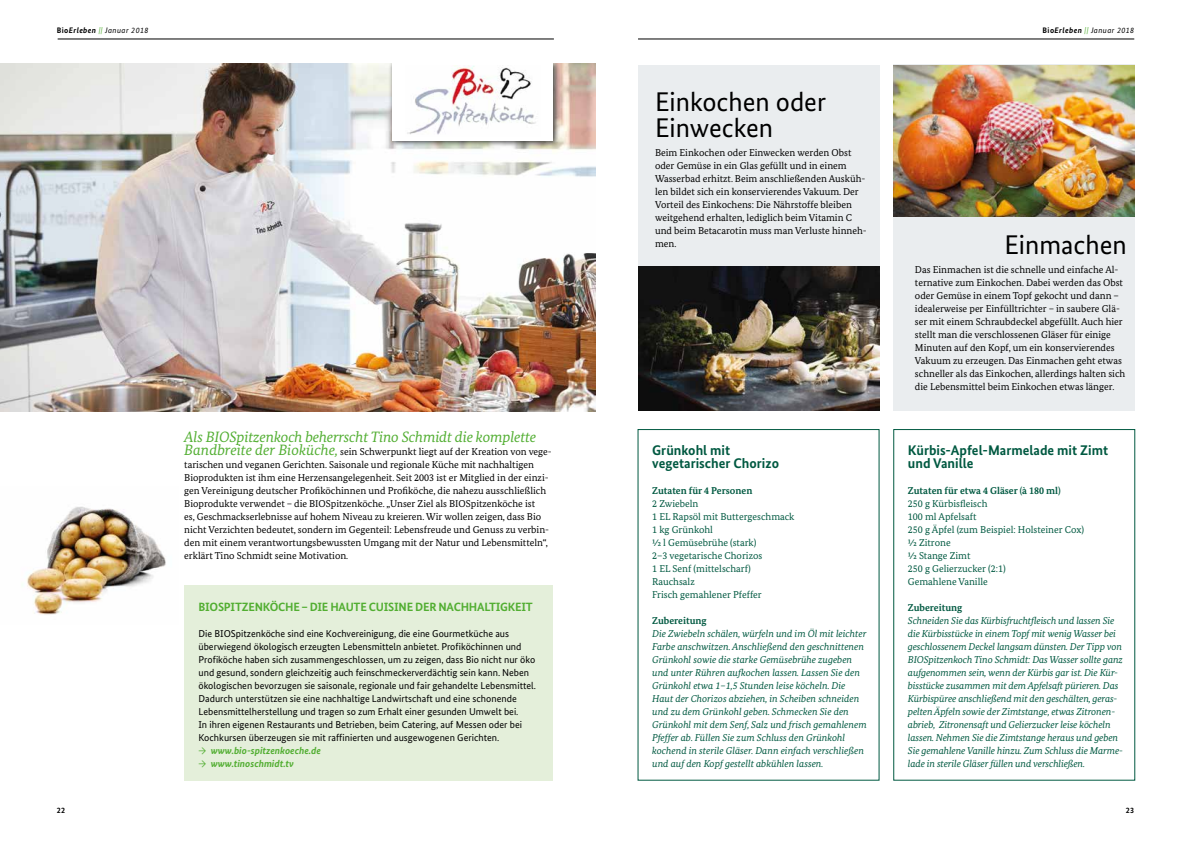
<style>
.page{position:relative;width:1191px;height:842px;background:#fff}
.page>*{position:absolute;margin:0;border:0;box-sizing:border-box;transform-origin:0 0}
.t1{font:27px/26px "Bundes Sans";color:#000}
.t2{font:italic 15px "Bundes Serif";letter-spacing:-.01em;color:#52ae32}
.t3{font:700 14px/13px "Bundes Sans";color:#005941}
.t4{font:700 12px "Bundes Sans";letter-spacing:-.02em;color:#52ae32}
.t5{font:10px/13px "Bundes Serif";color:#000}
.t6{font:italic 10px/13px "Bundes Serif";letter-spacing:-.01em;color:#005941}
.t7{font:10px/13px "Bundes Sans";color:#000}
.t8{font:10px/13px "Bundes Serif";color:#005941}
.t9{font:700 10px "Bundes Serif";color:#005941}
.t10{font:italic 700 10px "Bundes Sans";color:#52ae32}
.t11{font:italic 8px "Bundes Sans";letter-spacing:.05em;color:#000}
.t12{font:700 8px "Bundes Sans";color:#000}
.s1{font-weight:700;font-style:normal}
.s2{font-weight:700}
.s3{color:#52ae32}
.s4{font-style:italic;font-size:15px;color:#52ae32}
.s5{font-weight:400;font-style:normal}
</style>
<div class="page">
<hr style="left:58px;top:39px;width:496px;height:1px;background:#000">
<div style="left:893px;top:65px;width:241px;height:346px;background:#eaedef"></div>
<img style="left:893px;top:65px;width:241px;height:151px">
<img style="left:26px;top:506px;width:140px;height:109px">
<img style="left:0;top:63px;width:595px;height:348px">
<div style="left:184px;top:585px;width:369px;height:195px;background:#e4efda"></div>
<div style="left:638px;top:65px;width:241px;height:345px;background:#eaedef"></div>
<hr style="left:638px;top:39px;width:496px;height:1px;background:#000">
<img style="left:638px;top:266px;width:241px;height:145px">
<div style="left:388px;top:59px;width:172px;height:89px;background:#000;opacity:.75"></div>
<div style="left:392px;top:63px;width:161px;height:78px;background:#fff"></div>
<img style="left:407px;top:65px;width:129px;height:70px">
<div style="left:0;top:51px;width:622px;height:12px;background:#fff"></div>
<p class="t11" style="left:57px;top:25px;width:93px"><span class="s1">Bio</span><span class="s2">Erleben</span> <span class="s3">||</span> Januar 2018</p>
<h2 class="t2" style="left:184px;top:428px;width:353px">Als BIOSpitzenkoch beherrscht Tino Schmidt die komplette</h2>
<p class="t5" style="left:184px;top:445px;width:369px"><span class="s4">Bandbreite der Bioküche,</span> sein Schwerpunkt liegt auf der Kreation von vege&shy;tarischen und veganen Gerichten. Saisonale und regionale Küche mit nachhaltigen Bioprodukten ist ihm eine Herzensangelegenheit. Seit 2003 ist er Mitglied in der einzi&shy;gen Vereinigung deutscher Profiköchinnen und Profiköche, die nahezu ausschließlich Bioprodukte verwendet – die BIOSpitzenköche. „Unser Ziel als BIOSpitzenköche ist<br>es, Geschmackserlebnisse auf hohem Niveau zu kreieren. Wir wollen zeigen, dass Bio nicht Verzichten bedeutet, sondern im Gegenteil: Lebensfreude und Genuss zu verbin&shy;den mit einem verantwortungsbewussten Umgang mit der Natur und Lebensmitteln“, erklärt Tino Schmidt seine Motivation.</p>
<p class="t4" style="left:198px;top:600px;width:336px">BIOSPITZENKÖCHE – DIE HAUTE CUISINE DER NACHHALTIGKEIT</p>
<p class="t7" style="left:198px;top:627px;width:339px">Die BIOSpitzenköche sind eine Kochvereinigung, die eine Gourmetküche aus überwiegend ökologisch erzeugten Lebensmitteln anbietet. Profiköchinnen und Profiköche haben sich zusammengeschlossen, um zu zeigen, dass Bio nicht nur öko und gesund, sondern gleichzeitig auch feinschmeckerverdächtig sein kann. Neben ökologischen bevorzugen sie saisonale, regionale und fair gehandelte Lebensmittel.<br>Dadurch unterstützen sie eine nachhaltige Landwirtschaft und eine schonende Lebensmittelherstellung und tragen so zum Erhalt einer gesunden Umwelt bei.<br>In ihren eigenen Restaurants und Betrieben, beim Catering, auf Messen oder bei Kochkursen überzeugen sie mit raffinierten und ausgewogenen Gerichten.</p>
<p class="t10" style="left:198px;top:744px;width:124px"><span class="s5">→</span> www.bio-spitzenkoeche.de</p>
<p class="t10" style="left:198px;top:757px;width:97px"><span class="s5">→</span> www.tinoschmidt.tv</p>
<h1 class="t1" style="left:655px;top:88px;width:173px">Einkochen oder<br>Einwecken</h1>
<p class="t5" style="left:655px;top:146px;width:213px">Beim Einkochen oder Einwecken werden Obst oder Gemüse in ein Glas gefüllt und in einem Wasserbad erhitzt. Beim anschließenden Ausküh&shy;len bildet sich ein konservierendes Vakuum. Der Vorteil des Einkochens: Die Nährstoffe bleiben weitgehend erhalten, lediglich beim Vitamin C und beim Betacarotin muss man Verluste hinneh&shy;men.</p>
<h3 class="t3" style="left:652px;top:444px;width:128px">Grünkohl mit vegetarischer Chorizo</h3>
<p class="t9" style="left:652px;top:484px;width:102px">Zutaten für 4 Personen</p>
<p class="t8" style="left:652px;top:497px;width:144px">2 Zwiebeln<br>1 EL Rapsöl mit Buttergeschmack<br>1 kg Grünkohl<br>½ l Gemüsebrühe (stark)<br>2–3 vegetarische Chorizos<br>1 EL Senf (mittelscharf)<br>Rauchsalz<br>Frisch gemahlener Pfeffer</p>
<p class="t9" style="left:652px;top:614px;width:56px">Zubereitung</p>
<p class="t6" style="left:652px;top:627px;width:216px">Die Zwiebeln schälen, würfeln und im Öl mit leichter Farbe anschwitzen. Anschließend den geschnittenen Grünkohl sowie die starke Gemüsebrühe zugeben und unter Rühren aufkochen lassen. Lassen Sie den Grünkohl etwa 1–1,5 Stunden leise köcheln. Die Haut der Chorizos abziehen, in Scheiben schneiden und zu dem Grünkohl geben. Schmecken Sie den Grünkohl mit dem Senf, Salz und frisch gemahlenem Pfeffer ab. Füllen Sie zum Schluss den Grünkohl kochend in sterile Gläser. Dann einfach verschließen und auf den Kopf gestellt abkühlen lassen.</p>
<p class="t11" style="left:1042px;top:25px;width:93px"><span class="s1">Bio</span><span class="s2">Erleben</span> <span class="s3">||</span> Januar 2018</p>
<h1 class="t1" style="left:1004px;top:231px;width:124px">Einmachen</h1>
<p class="t5" style="left:915px;top:263px;width:212px">Das Einmachen ist die schnelle und einfache Al&shy;ternative zum Einkochen. Dabei werden das Obst oder Gemüse in einem Topf gekocht und dann – idealerweise per Einfülltrichter – in saubere Glä&shy;ser mit einem Schraubdeckel abgefüllt. Auch hier stellt man die verschlossenen Gläser für einige Minuten auf den Kopf, um ein konservierendes Vakuum zu erzeugen. Das Einmachen geht etwas schneller als das Einkochen, allerdings halten sich die Lebensmittel beim Einkochen etwas länger.</p>
<h3 class="t3" style="left:908px;top:444px;width:202px">Kürbis-Apfel-Marmelade mit Zimt und Vanille</h3>
<p class="t9" style="left:908px;top:484px;width:154px">Zutaten für etwa 4 Gläser (à 180 ml)</p>
<p class="t8" style="left:908px;top:497px;width:178px">250 g Kürbisfleisch<br>100 ml Apfelsaft<br>250 g Äpfel (zum Beispiel: Holsteiner Cox) ½ Zitrone<br>½ Stange Zimt<br>250 g Gelierzucker (2:1)<br>Gemahlene Vanille</p>
<p class="t9" style="left:908px;top:601px;width:56px">Zubereitung</p>
<p class="t6" style="left:908px;top:614px;width:217px">Schneiden Sie das Kürbisfruchtfleisch und lassen Sie die Kürbisstücke in einem Topf mit wenig Wasser bei geschlossenem Deckel langsam dünsten. Der Tipp von BIOSpitzenkoch Tino Schmidt: Das Wasser sollte ganz aufgenommen sein, wenn der Kürbis gar ist. Die Kür&shy;bisstücke zusammen mit dem Apfelsaft pürieren. Das Kürbispüree anschließend mit den geschälten, geras&shy;pelten Äpfeln sowie der Zimtstange, etwas Zitronen&shy;abrieb, Zitronensaft und Gelierzucker leise köcheln lassen. Nehmen Sie die Zimtstange heraus und geben Sie gemahlene Vanille hinzu. Zum Schluss die Marme&shy;lade in sterile Gläser füllen und verschließen.</p>
<p class="t12" style="left:57px;top:805px;width:10px">22</p>
<p class="t12" style="left:1125px;top:805px;width:10px">23</p>
</div>
